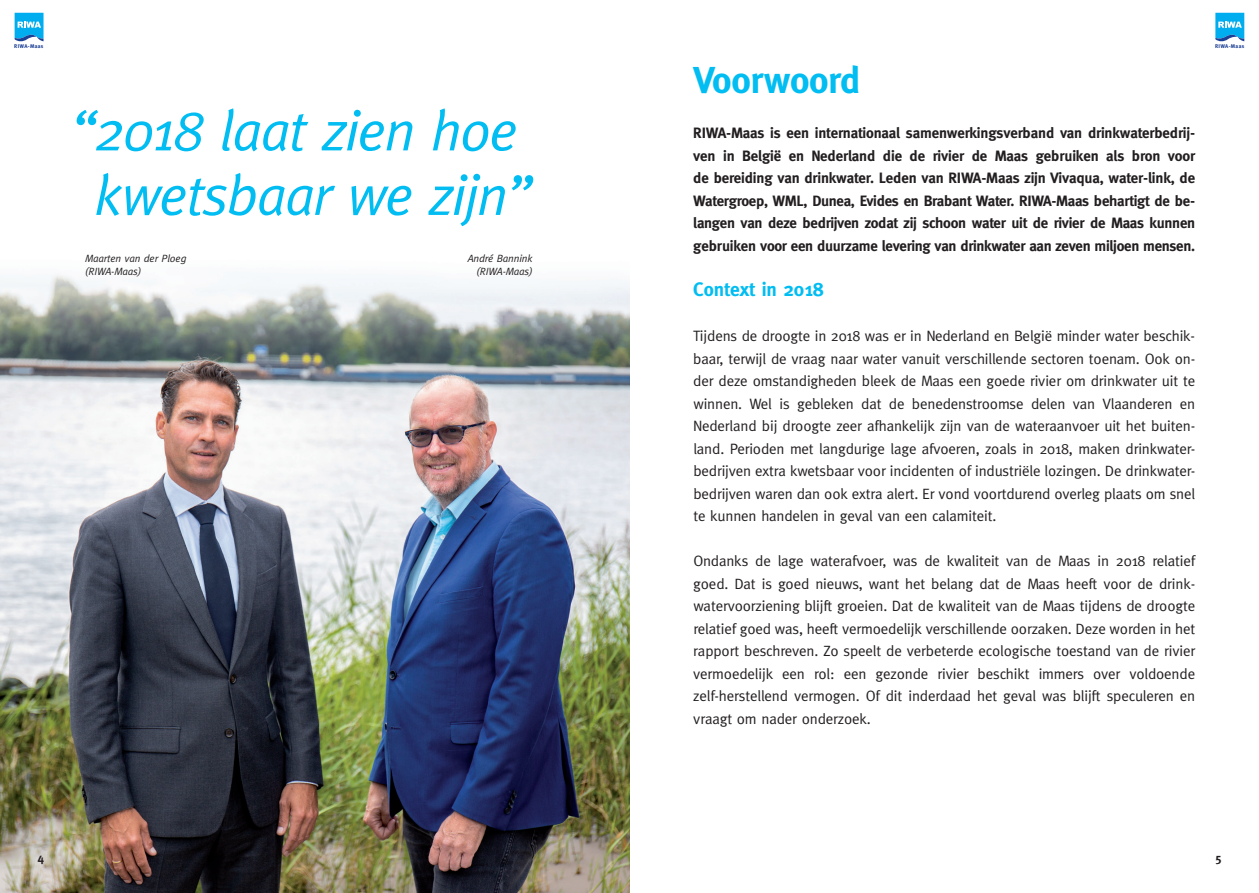
<style>
.page{position:relative;width:1259px;height:893px;background:#fff}
.page>*{position:absolute;margin:0;border:0;box-sizing:border-box;transform-origin:0 0}
.t1{font:italic 57px/64.5px "Meta";letter-spacing:-.03em;color:#01bdf2;text-align:center}
.t2{font:700 37.5px "Meta";letter-spacing:-.01em;color:#01bdf2}
.t3{font:700 19.5px "Meta";color:#01bdf2}
.t4{font:15px/22.5px "Meta";letter-spacing:-.01em;color:#231f20;text-align:justify}
.t5{font:700 15px/22.5px "Meta";letter-spacing:-.02em;color:#231f20;text-align:justify}
.t6{font:700 12px "Meta";color:#231f20}
.t7{font:italic 10.5px/12.8px "Meta";letter-spacing:-.01em;color:#231f20}
.t8{font:700 5.4px "Meta";letter-spacing:.07em;color:#1b3f94}
</style>
<div class="page">
<img style="left:0;top:275px;width:629px;height:618px">
<svg style="left:1215px;top:13px;width:29px;height:29px"></svg>
<svg style="left:15px;top:13px;width:29px;height:29px"></svg>
<p class="t8" style="left:14px;top:43px;width:31px">RIWA-Maas</p>
<p class="t8" style="left:1215px;top:43px;width:31px">RIWA-Maas</p>
<h1 class="t1" style="left:70px;top:98px;width:463px">“2018 laat zien hoe kwetsbaar we zijn”</h1>
<p class="t7" style="left:85px;top:252px;width:103px">Maarten van der Ploeg (RIWA-Maas)</p>
<p class="t7" style="left:468px;top:252px;width:66px;text-align:right">André Bannink (RIWA-Maas)</p>
<h2 class="t2" style="left:693px;top:59px;width:169px">Voorwoord</h2>
<p class="t5" style="left:693px;top:122px;width:503px">RIWA-Maas is een internationaal samenwerkingsverband van drinkwaterbedrij&shy;ven in België en Nederland die de rivier de Maas gebruiken als bron voor de bereiding van drinkwater. Leden van RIWA-Maas zijn Vivaqua, water-link, de Watergroep, WML, Dunea, Evides en Brabant Water. RIWA-Maas behartigt de be&shy;langen van deze bedrijven zodat zij schoon water uit de rivier de Maas kunnen gebruiken voor een duurzame levering van drinkwater aan zeven miljoen mensen.</p>
<h3 class="t3" style="left:693px;top:278px;width:132px">Context in 2018</h3>
<p class="t4" style="left:693px;top:324px;width:503px">Tijdens de droogte in 2018 was er in Nederland en België minder water beschik&shy;baar, terwijl de vraag naar water vanuit verschillende sectoren toenam. Ook on&shy;der deze omstandigheden bleek de Maas een goede rivier om drinkwater uit te winnen. Wel is gebleken dat de benedenstroomse delen van Vlaanderen en Nederland bij droogte zeer afhankelijk zijn van de wateraanvoer uit het buiten&shy;land. Perioden met langdurige lage afvoeren, zoals in 2018, maken drinkwater&shy;bedrijven extra kwetsbaar voor incidenten of industriële lozingen. De drinkwater&shy;bedrijven waren dan ook extra alert. Er vond voortdurend overleg plaats om snel te kunnen handelen in geval van een calamiteit.</p>
<p class="t4" style="left:693px;top:549px;width:503px">Ondanks de lage waterafvoer, was de kwaliteit van de Maas in 2018 relatief goed. Dat is goed nieuws, want het belang dat de Maas heeft voor de drink&shy;watervoorziening blijft groeien. Dat de kwaliteit van de Maas tijdens de droogte relatief goed was, heeft vermoedelijk verschillende oorzaken. Deze worden in het rapport beschreven. Zo speelt de verbeterde ecologische toestand van de rivier vermoedelijk een rol: een gezonde rivier beschikt immers over voldoende zelf-herstellend vermogen. Of dit inderdaad het geval was blijft speculeren en vraagt om nader onderzoek.</p>
<p class="t6" style="left:38px;top:851px;width:8px">4</p>
<p class="t6" style="left:1215px;top:851px;width:8px">5</p>
</div>
